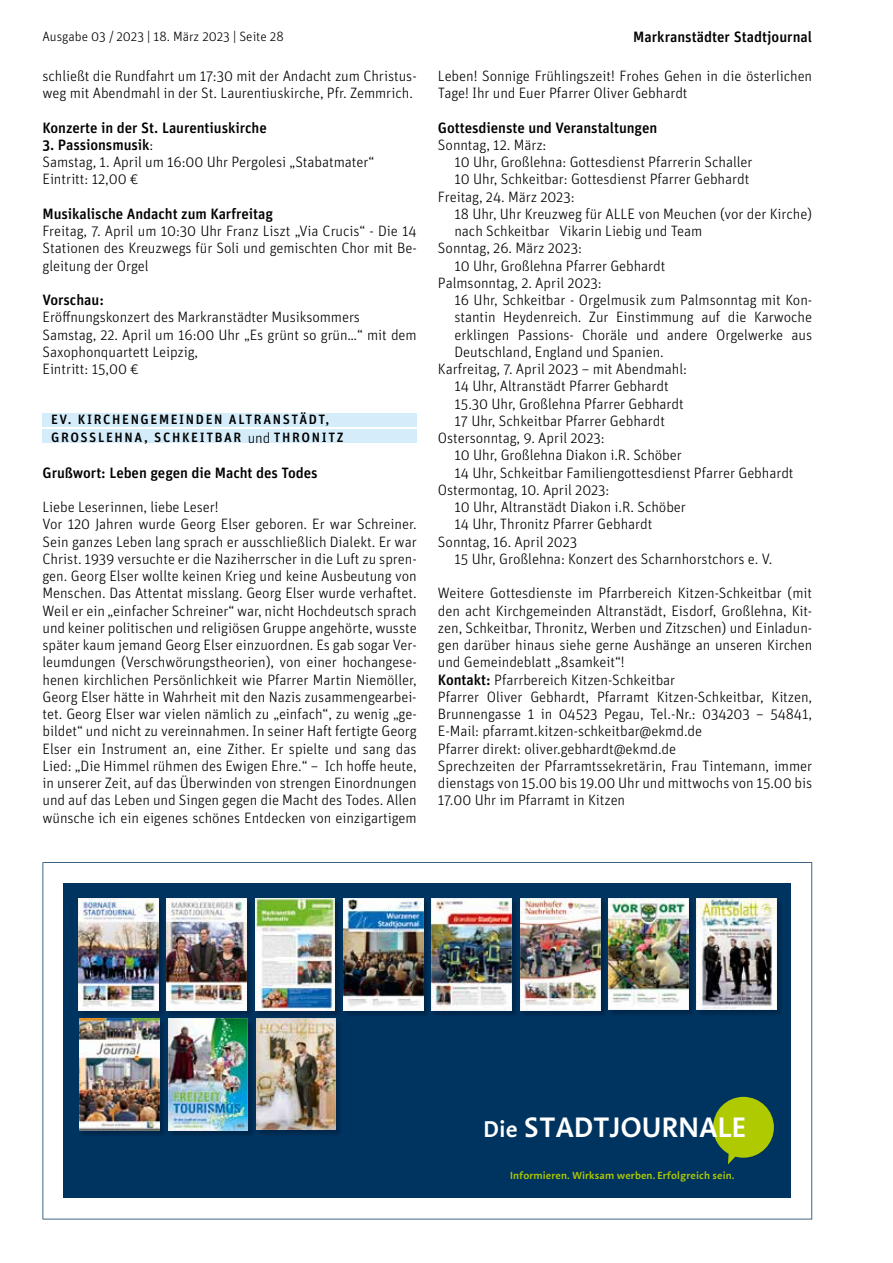
<style>
.page{position:relative;width:893px;height:1263px;background:#fff}
.page>*{position:absolute;margin:0;border:0;box-sizing:border-box;transform-origin:0 0}
.t1{font:600 28.8px "Aroma LT";color:#fff}
.t2{font:300 15px/17.2px "Unit OT";letter-spacing:-.005em;color:#000}
.t3{font:500 15px "Unit OT";letter-spacing:-.005em;color:#000}
.t4{font:500 13.5px/17.2px "Unit OT";letter-spacing:.12em;color:#000}
.t5{font:300 13.5px "Unit OT";color:#000}
.t6{font:600 10.65px "Aroma LT";color:#afca00}
.s1{font-weight:500}
.s2{font-weight:300;font-size:15px}
.s3{font-size:23.4px}
</style>
<div class="page">
<div style="left:43px;top:429px;width:374px;height:13px;background:#d5edfa"></div>
<div style="left:43px;top:413px;width:374px;height:13px;background:#d5edfa"></div>
<svg style="left:43px;top:862px;width:769px;height:357px"></svg>
<div style="left:64px;top:883px;width:727px;height:315px;background:#003460"></div>
<img style="left:79px;top:1018px;width:261px;height:117px">
<img style="left:80px;top:1018px;width:80px;height:112px">
<img style="left:168px;top:1018px;width:80px;height:112px">
<img style="left:256px;top:1018px;width:80px;height:112px">
<img style="left:78px;top:898px;width:703px;height:117px">
<img style="left:79px;top:898px;width:79px;height:112px">
<img style="left:167px;top:898px;width:80px;height:112px">
<img style="left:255px;top:898px;width:80px;height:112px">
<img style="left:343px;top:898px;width:80px;height:112px">
<img style="left:432px;top:898px;width:80px;height:112px">
<img style="left:520px;top:898px;width:80px;height:112px">
<img style="left:609px;top:898px;width:79px;height:112px">
<img style="left:697px;top:898px;width:80px;height:112px">
<svg style="left:713px;top:1097px;width:61px;height:67px"></svg>
<p class="t5" style="left:43px;top:29px;width:243px">Ausgabe 03 / 2023 | 18. März 2023 | Seite 28</p>
<p class="t3" style="left:633px;top:28px;width:180px">Markranstädter Stadtjournal</p>
<p class="t2" style="left:43px;top:67px;width:376px">schließt die Rundfahrt um 17:30 mit der Andacht zum Christus&shy;weg mit Abendmahl in der St. Laurentiuskirche, Pfr. Zemmrich.</p>
<p class="t3" style="left:43px;top:118px;width:226px">Konzerte in der St. Laurentiuskirche</p>
<p class="t2" style="left:43px;top:136px;width:333px"><span class="s1">3. Passionsmusik</span>:<br>Samstag, 1. April um 16:00 Uhr Pergolesi „Stabatmater“<br>Eintritt: 12,00 €</p>
<p class="t3" style="left:43px;top:205px;width:232px">Musikalische Andacht zum Karfreitag</p>
<p class="t2" style="left:43px;top:222px;width:376px;text-align:justify">Freitag, 7. April um 10:30 Uhr Franz Liszt „Via Crucis“ - Die 14<br>Stationen des Kreuzwegs für Soli und gemischten Chor mit Be&shy;gleitung der Orgel</p>
<p class="t3" style="left:43px;top:291px;width:63px">Vorschau:</p>
<p class="t2" style="left:43px;top:309px;width:376px">Eröffnungskonzert des Markranstädter Musiksommers Samstag, 22. April um 16:00 Uhr „Es grünt so grün…“ mit dem Saxophonquartett Leipzig,<br>Eintritt: 15,00 €</p>
<p class="t4" style="left:51px;top:411px;width:294px">EV. KIRCHENGEMEINDEN ALTRANSTÄDT,<br>GROSSLEHNA, SCHKEITBAR <span class="s2">und</span> THRONITZ</p>
<p class="t3" style="left:43px;top:463px;width:277px">Grußwort: Leben gegen die Macht des Todes</p>
<p class="t2" style="left:43px;top:498px;width:376px">Liebe Leserinnen, liebe Leser!<br>Vor 120 Jahren wurde Georg Elser geboren. Er war Schreiner.<br>Sein ganzes Leben lang sprach er ausschließlich Dialekt. Er war Christ. 1939 versuchte er die Naziherrscher in die Luft zu spren&shy;gen. Georg Elser wollte keinen Krieg und keine Ausbeutung von Menschen. Das Attentat misslang. Georg Elser wurde verhaftet.<br>Weil er ein „einfacher Schreiner“ war, nicht Hochdeutsch sprach und keiner politischen und religiösen Gruppe angehörte, wusste später kaum jemand Georg Elser einzuordnen. Es gab sogar Ver&shy;leumdungen (Verschwörungstheorien), von einer hochangese&shy;henen kirchlichen Persönlichkeit wie Pfarrer Martin Niemöller, Georg Elser hätte in Wahrheit mit den Nazis zusammengearbei&shy;tet. Georg Elser war vielen nämlich zu „einfach“, zu wenig „ge&shy;bildet“ und nicht zu vereinnahmen. In seiner Haft fertigte Georg Elser ein Instrument an, eine Zither. Er spielte und sang das Lied: „Die Himmel rühmen des Ewigen Ehre.“ – Ich hoffe heute, in unserer Zeit, auf das Überwinden von strengen Einordnungen und auf das Leben und Singen gegen die Macht des Todes. Allen wünsche ich ein eigenes schönes Entdecken von einzigartigem</p>
<p class="t2" style="left:438px;top:67px;width:376px">Leben! Sonnige Frühlingszeit! Frohes Gehen in die österlichen<br>Tage! Ihr und Euer Pfarrer Oliver Gebhardt</p>
<p class="t3" style="left:438px;top:118px;width:221px">Gottesdienste und Veranstaltungen</p>
<p class="t2" style="left:438px;top:136px;width:110px">Sonntag, 12. März:</p>
<p class="t2" style="left:454px;top:153px;width:299px">10 Uhr, Großlehna: Gottesdienst Pfarrerin Schaller</p>
<p class="t2" style="left:454px;top:171px;width:296px">10 Uhr, Schkeitbar: Gottesdienst Pfarrer Gebhardt</p>
<p class="t2" style="left:438px;top:188px;width:138px">Freitag, 24. März 2023:</p>
<p class="t2" style="left:454px;top:205px;width:359px">18 Uhr, Uhr Kreuzweg für ALLE von Meuchen (vor der Kirche)</p>
<p class="t2" style="left:454px;top:222px;width:249px">nach Schkeitbar Vikarin Liebig und Team</p>
<p class="t2" style="left:438px;top:240px;width:145px">Sonntag, 26. März 2023:</p>
<p class="t2" style="left:454px;top:257px;width:213px">10 Uhr, Großlehna Pfarrer Gebhardt</p>
<p class="t2" style="left:438px;top:274px;width:165px">Palmsonntag, 2. April 2023:</p>
<p class="t2" style="left:454px;top:291px;width:359px">16 Uhr, Schkeitbar - Orgelmusik zum Palmsonntag mit Kon-</p>
<p class="t2" style="left:454px;top:309px;width:359px">stantin Heydenreich. Zur Einstimmung auf die Karwoche</p>
<p class="t2" style="left:454px;top:326px;width:359px">erklingen Passions- Choräle und andere Orgelwerke aus</p>
<p class="t2" style="left:454px;top:343px;width:211px">Deutschland, England und Spanien.</p>
<p class="t2" style="left:438px;top:360px;width:251px">Karfreitag, 7. April 2023 – mit Abendmahl:</p>
<p class="t2" style="left:454px;top:378px;width:216px">14 Uhr, Altranstädt Pfarrer Gebhardt</p>
<p class="t2" style="left:454px;top:395px;width:231px">15.30 Uhr, Großlehna Pfarrer Gebhardt</p>
<p class="t2" style="left:454px;top:412px;width:212px">17 Uhr, Schkeitbar Pfarrer Gebhardt</p>
<p class="t2" style="left:438px;top:429px;width:168px">Ostersonntag, 9. April 2023:</p>
<p class="t2" style="left:454px;top:447px;width:229px">10 Uhr, Großlehna Diakon i.R. Schöber</p>
<p class="t2" style="left:454px;top:464px;width:341px">14 Uhr, Schkeitbar Familiengottesdienst Pfarrer Gebhardt</p>
<p class="t2" style="left:438px;top:481px;width:173px">Ostermontag, 10. April 2023:</p>
<p class="t2" style="left:454px;top:498px;width:233px">10 Uhr, Altranstädt Diakon i.R. Schöber</p>
<p class="t2" style="left:454px;top:516px;width:199px">14 Uhr, Thronitz Pfarrer Gebhardt</p>
<p class="t2" style="left:438px;top:533px;width:141px">Sonntag, 16. April 2023</p>
<p class="t2" style="left:454px;top:550px;width:319px">15 Uhr, Großlehna: Konzert des Scharnhorstchors e. V.</p>
<p class="t2" style="left:438px;top:585px;width:376px">Weitere Gottesdienste im Pfarrbereich Kitzen-Schkeitbar (mit den acht Kirchgemeinden Altranstädt, Eisdorf, Großlehna, Kit&shy;zen, Schkeitbar, Thronitz, Werben und Zitzschen) und Einladun&shy;gen darüber hinaus siehe gerne Aushänge an unseren Kirchen und Gemeindeblatt „8samkeit“!<br><span class="s1">Kontakt:</span> Pfarrbereich Kitzen-Schkeitbar<br>Pfarrer Oliver Gebhardt, Pfarramt Kitzen-Schkeitbar, Kitzen, Brunnengasse 1 in 04523 Pegau, Tel.-Nr.: 034203 – 54841, E-Mail: pfarramt.kitzen-schkeitbar@ekmd.de<br>Pfarrer direkt: oliver.gebhardt@ekmd.de<br>Sprechzeiten der Pfarramtssekretärin, Frau Tintemann, immer dienstags von 15.00 bis 19.00 Uhr und mittwochs von 15.00 bis 17.00 Uhr im Pfarramt in Kitzen</p>
<h1 class="t1" style="left:484px;top:1108px;width:264px"><span class="s3">Die</span> STADTJOURNALE</h1>
<p class="t6" style="left:510px;top:1168px;width:225px">Informieren. Wirksam werben. Erfolgreich sein.</p>
</div>
